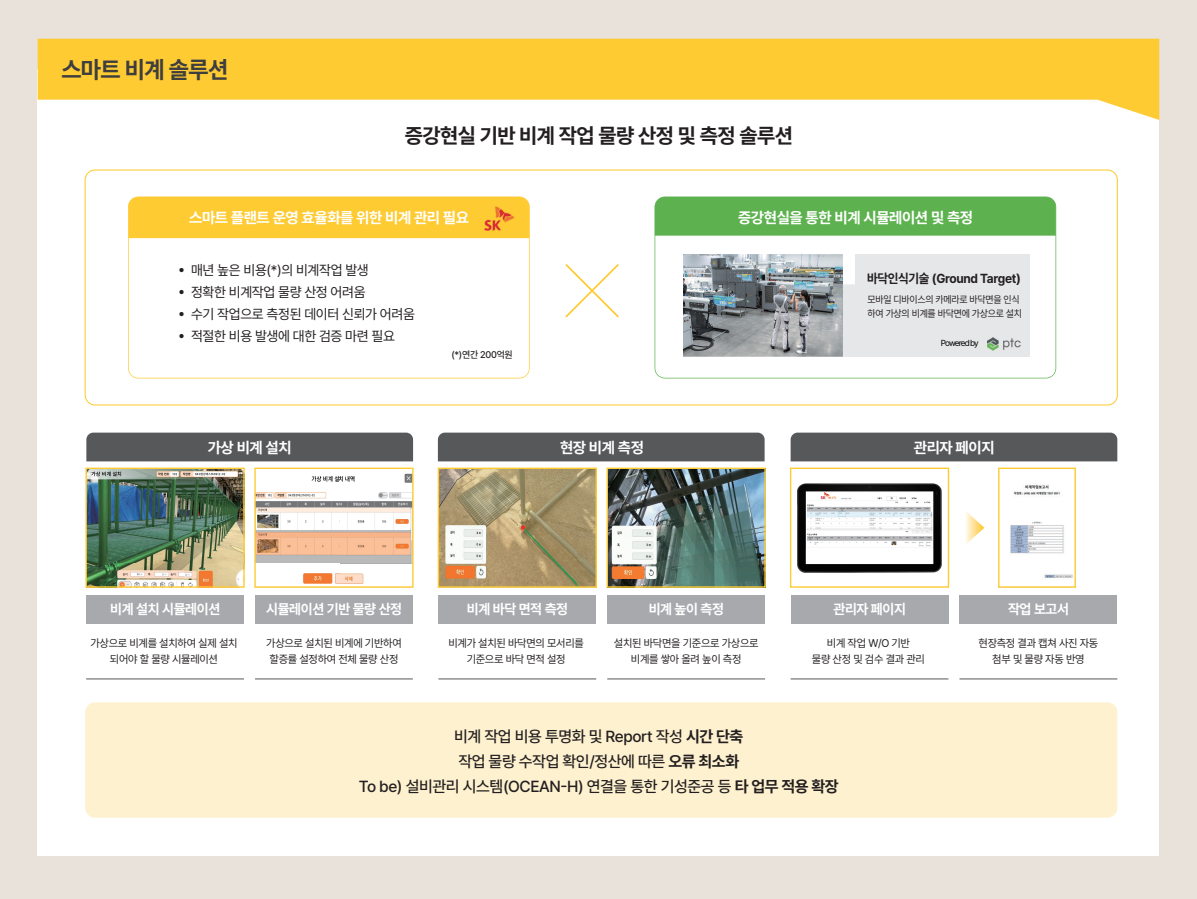
<style>
.page{position:relative;width:1197px;height:899px;background:#e8e2db}
.page>*{position:absolute;margin:0;border:0;box-sizing:border-box;transform-origin:0 0}
.t1{font:700 23.8px "Pretendard";letter-spacing:-.025em;color:#3e3e3f}
.t2{font:700 21px "Pretendard";letter-spacing:-.025em;color:#231f20}
.t3{font:500 15.92px/24.7px "Pretendard";letter-spacing:-.025em;color:#231f20;text-align:center}
.t4{font:700 15.33px "Pretendard";letter-spacing:-.025em;color:#fff}
.t5{font:14.04px "Pretendard";letter-spacing:-.025em;color:#231f20}
.t6{font:700 14.04px "Pretendard";letter-spacing:-.025em;color:#fff}
.t7{font:700 13.02px "Pretendard";letter-spacing:-.025em;color:#231f20;scale:.95 1}
.t8{font:11.09px/16.3px "Pretendard";letter-spacing:-.025em;color:#231f20;text-align:center}
.t9{font:10.08px/13.5px "Pretendard";letter-spacing:-.025em;color:#231f20;scale:.94 1}
.t10{font:500 9.66px "Pretendard";letter-spacing:-.025em;color:#231f20}
.t11{font:8.64px "Pretendard";letter-spacing:-.11em;color:#030303}
.s1{font-weight:700}
</style>
<div class="page">
<div style="left:38px;top:69px;width:1121px;height:787px;background:#fff"></div>
<svg style="left:38px;top:39px;width:1121px;height:81px;fill:#fecb33"></svg>
<div style="left:85px;top:702px;width:1032px;height:116px;background:#fef1cf;border-radius:10px"></div>
<hr style="left:86px;top:679px;width:158px;height:1px;background:#57585a">
<div style="left:86px;top:595px;width:158px;height:29px;background:#a8a9ad"></div>
<img style="left:87px;top:470px;width:156px;height:116px">
<div style="left:85px;top:468px;width:160px;height:120px;border:1px solid #fecb33"></div>
<hr style="left:255px;top:679px;width:158px;height:1px;background:#57585a">
<div style="left:255px;top:595px;width:158px;height:29px;background:#a8a9ad"></div>
<img style="left:256px;top:473px;width:155px;height:111px">
<div style="left:254px;top:468px;width:159px;height:120px;border:1px solid #fecb33"></div>
<hr style="left:438px;top:679px;width:158px;height:1px;background:#57585a">
<div style="left:438px;top:595px;width:158px;height:29px;background:#a8a9ad"></div>
<img style="left:440px;top:470px;width:155px;height:116px">
<div style="left:438px;top:468px;width:159px;height:120px;border:1px solid #fecb33"></div>
<hr style="left:607px;top:679px;width:158px;height:1px;background:#57585a">
<div style="left:607px;top:595px;width:158px;height:29px;background:#a8a9ad"></div>
<img style="left:608px;top:470px;width:155px;height:116px">
<div style="left:606px;top:468px;width:159px;height:120px;border:1px solid #fecb33"></div>
<hr style="left:790px;top:679px;width:158px;height:1px;background:#57585a">
<div style="left:790px;top:595px;width:158px;height:29px;background:#a8a9ad"></div>
<div style="left:790px;top:433px;width:327px;height:28px;background:#57585a"></div>
<div style="left:438px;top:433px;width:326px;height:28px;background:#57585a"></div>
<div style="left:86px;top:433px;width:327px;height:28px;background:#57585a"></div>
<img style="left:797px;top:483px;width:144px;height:89px">
<div style="left:790px;top:468px;width:159px;height:120px;border:1px solid #fecb33"></div>
<hr style="left:959px;top:679px;width:158px;height:1px;background:#57585a">
<div style="left:959px;top:595px;width:158px;height:29px;background:#a8a9ad"></div>
<img style="left:1010px;top:485px;width:63px;height:93px">
<div style="left:998px;top:468px;width:77px;height:120px;border:1px solid #fecb33"></div>
<svg style="left:966px;top:512px;width:18px;height:32px"></svg>
<svg style="left:85px;top:169px;width:1032px;height:236px"></svg>
<svg style="left:128px;top:238px;width:401px;height:140px"></svg>
<div style="left:128px;top:197px;width:401px;height:41px;background:#fecb33"></div>
<svg style="left:654px;top:197px;width:402px;height:181px"></svg>
<div style="left:655px;top:197px;width:400px;height:39px;background:#5db24f"></div>
<svg style="left:563px;top:262px;width:57px;height:57px"></svg>
<img style="left:683px;top:254px;width:159px;height:103px">
<div style="left:855px;top:254px;width:175px;height:103px;background:#e6e7e9"></div>
<img style="left:988px;top:337px;width:32px;height:13px">
<img style="left:482px;top:203px;width:33px;height:29px">
<h1 class="t1" style="left:61px;top:52px;width:168px">스마트 비계 솔루션</h1>
<h2 class="t2" style="left:405px;top:120px;width:389px">증강현실 기반 비계 작업 물량 산정 및 측정 솔루션</h2>
<h3 class="t4" style="left:189px;top:206px;width:281px">스마트 플랜트 운영 효율화를 위한 비계 관리 필요</h3>
<p class="t5" style="left:178px;top:260px;width:192px">• 매년 높은 비용(*)의 비계작업 발생</p>
<p class="t5" style="left:178px;top:282px;width:189px">• 정확한 비계작업 물량 산정 어려움</p>
<p class="t5" style="left:178px;top:304px;width:238px">• 수기 작업으로 측정된 데이터 신뢰가 어려움</p>
<p class="t5" style="left:178px;top:326px;width:218px">• 적절한 비용 발생에 대한 검증 마련 필요</p>
<p class="t10" style="left:451px;top:348px;width:63px">(*)연간 200억원</p>
<h3 class="t4" style="left:738px;top:206px;width:236px">증강현실을 통한 비계 시뮬레이션 및 측정</h3>
<p class="t7" style="left:867px;top:269px;width:163px">바닥인식기술 (Ground Target)</p>
<p class="t9" style="left:867px;top:293px;width:166px">모바일 디바이스의 카메라로 바닥면을 인식 하여 가상의 비계를 바닥면에 가상으로 설치</p>
<p class="t11" style="left:940px;top:337px;width:39px">Poweredby</p>
<h3 class="t4" style="left:208px;top:436px;width:85px">가상 비계 설치</h3>
<h3 class="t4" style="left:560px;top:436px;width:85px">현장 비계 측정</h3>
<h3 class="t4" style="left:913px;top:436px;width:82px">관리자 페이지</h3>
<p class="t6" style="left:110px;top:598px;width:112px">비계 설치 시뮬레이션</p>
<p class="t8" style="left:90px;top:634px;width:149px">가상으로 비계를 설치하여 실제 설치 되어야 할 물량 시뮬레이션</p>
<p class="t6" style="left:266px;top:598px;width:137px">시뮬레이션 기반 물량 산정</p>
<p class="t8" style="left:266px;top:634px;width:137px">가상으로 설치된 비계에 기반하여 할증률 설정하여 전체 물량 산정</p>
<p class="t6" style="left:467px;top:598px;width:103px">비계 바닥 면적 측정</p>
<p class="t8" style="left:448px;top:634px;width:137px">비계가 설치된 바닥면의 모서리를 기준으로 바닥 면적 설정</p>
<p class="t6" style="left:648px;top:598px;width:77px">비계 높이 측정</p>
<p class="t8" style="left:614px;top:634px;width:146px">설치된 바닥면을 기준으로 가상으로 비계를 쌓아 올려 높이 측정</p>
<p class="t6" style="left:833px;top:598px;width:74px">관리자 페이지</p>
<p class="t8" style="left:812px;top:634px;width:115px">비계 작업 W/O 기반<br>물량 산정 및 검수 결과 관리</p>
<h3 class="t3" style="left:359px;top:724px;width:481px">비계 작업 비용 투명화 및 Report 작성 <span class="s1">시간 단축<br></span>작업 물량 수작업 확인/정산에 따른 <span class="s1">오류 최소화<br></span>To be) 설비관리 시스템(OCEAN-H) 연결을 통한 기성준공 등 <span class="s1">타 업무 적용 확장</span></h3>
<p class="t6" style="left:1008px;top:598px;width:62px">작업 보고서</p>
<p class="t8" style="left:978px;top:634px;width:121px">현장측정 결과 캡쳐 사진 자동 첨부 및 물량 자동 반영</p>
</div>
